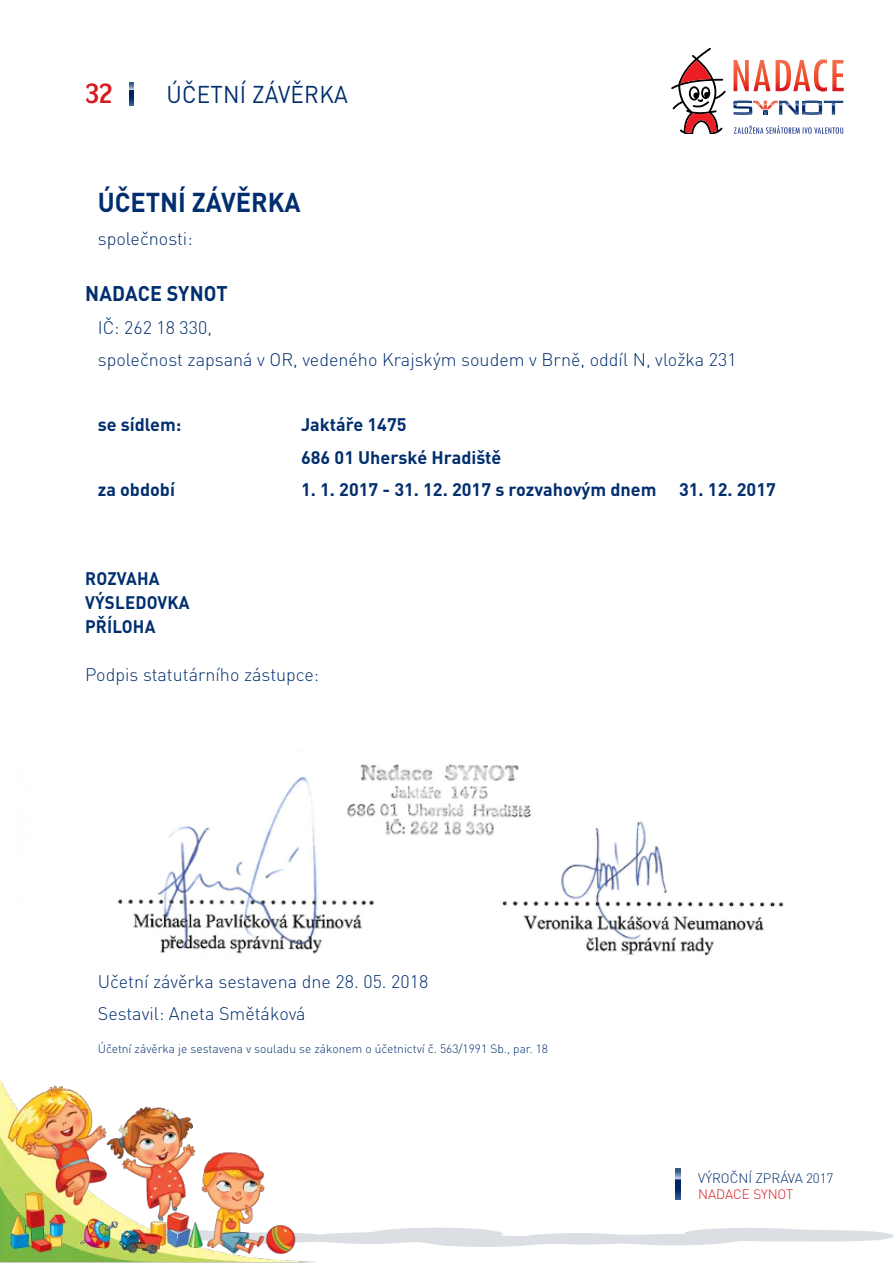
<style>
.page{position:relative;width:893px;height:1263px;background:#fff}
.page>*{position:absolute;margin:0;border:0;box-sizing:border-box;transform-origin:0 0}
.t1{font:700 27px "DIN Pro";color:#002e6e;scale:.94 1}
.t2{font:700 27px "Dyna Grotesk L";color:#d71920}
.t3{font:24px "DIN Pro";letter-spacing:.01em;color:#002e6e;scale:.94 1}
.t4{font:700 21px "DIN Pro";letter-spacing:.01em;color:#002e6e;scale:.94 1}
.t5{font:300 18px/32.5px "DIN Pro";color:#002e6e}
.t6{font:700 18px/32.5px "DIN Pro";color:#002e6e}
.t7{font:700 18px/24px "DIN Pro";color:#002e6e;scale:.94 1}
.t8{font:300 13.5px "DIN Pro";color:#002e6e}
.t9{font:300 13.5px "DIN Pro";color:#d71920}
.t10{font:300 12px "DIN Pro";color:#002e6e}
</style>
<div class="page">
<svg style="left:676px;top:1169px;width:5px;height:31px"></svg>
<svg style="left:130px;top:82px;width:4px;height:23px"></svg>
<svg style="left:734px;top:59px;width:110px;height:33px"></svg>
<svg style="left:733px;top:101px;width:110px;height:14px"></svg>
<svg style="left:671px;top:48px;width:55px;height:86px"></svg>
<svg style="left:734px;top:126px;width:109px;height:8px"></svg>
<svg style="left:316px;top:1227px;width:577px;height:20px"></svg>
<img style="left:0;top:1079px;width:316px;height:184px">
<img style="left:117px;top:764px;width:667px;height:192px">
<h1 class="t2" style="left:85px;top:78px;width:29px">32</h1>
<h2 class="t3" style="left:167px;top:78px;width:194px">ÚČETNÍ ZÁVĚRKA</h2>
<h1 class="t1" style="left:98px;top:184px;width:217px">ÚČETNÍ ZÁVĚRKA</h1>
<p class="t5" style="left:98px;top:221px;width:96px">společnosti:</p>
<p class="t4" style="left:85px;top:279px;width:153px">NADACE SYNOT</p>
<p class="t5" style="left:98px;top:310px;width:640px">IČ: 262 18 330,<br>společnost zapsaná v OR, vedeného Krajským soudem v Brně, oddíl N, vložka 231</p>
<p class="t6" style="left:98px;top:407px;width:85px">se sídlem:</p>
<p class="t6" style="left:301px;top:407px;width:202px">Jaktáře 1475<br>686 01 Uherské Hradiště</p>
<p class="t6" style="left:98px;top:473px;width:79px">za období</p>
<p class="t6" style="left:301px;top:473px;width:357px">1. 1. 2017 - 31. 12. 2017 s rozvahovým dnem</p>
<p class="t6" style="left:679px;top:473px;width:98px">31. 12. 2017</p>
<p class="t7" style="left:85px;top:566px;width:113px">ROZVAHA<br>VÝSLEDOVKA<br>PŘÍLOHA</p>
<p class="t5" style="left:85px;top:657px;width:236px">Podpis statutárního zástupce:</p>
<p class="t5" style="left:98px;top:964px;width:332px">Učetní závěrka sestavena dne 28. 05. 2018<br>Sestavil: Aneta Smětáková</p>
<p class="t10" style="left:98px;top:1040px;width:452px">Účetní závěrka je sestavena v souladu se zákonem o účetnictví č. 563/1991 Sb., par. 18</p>
<p class="t8" style="left:698px;top:1169px;width:137px">VÝROČNÍ ZPRÁVA 2017</p>
<p class="t9" style="left:698px;top:1185px;width:97px">NADACE SYNOT</p>
</div>
